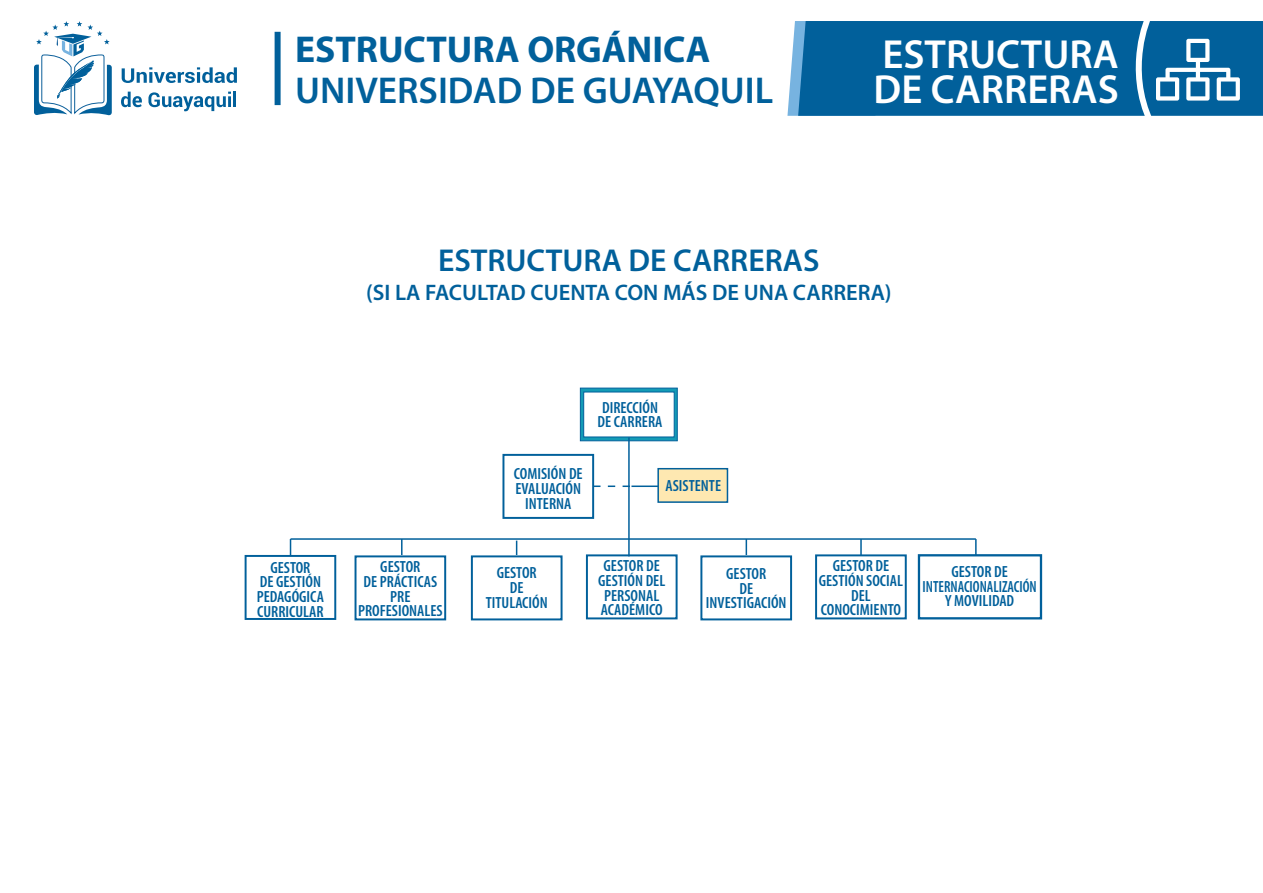
<style>
.page{position:relative;width:1263px;height:893px;background:#fff}
.page>*{position:absolute;margin:0;border:0;box-sizing:border-box;transform-origin:0 0}
.t1{font:600 40.8px/35.2px "Myriad Pro";color:#fff}
.t2{font:600 37.5px "Myriad Pro";color:#01609b}
.t3{font:700 37.5px "Myriad Pro";color:#01609b}
.t4{font:600 31.65px "Myriad Pro";color:#01609b}
.t5{font:600 22.5px "Myriad Pro";color:#01609b}
.t6{font:600 condensed 16.2px/14.5px "Myriad Pro";color:#01609b;text-align:center}
</style>
<div class="page">
<svg style="left:34px;top:21px;width:78px;height:94px"></svg>
<svg style="left:122px;top:67px;width:115px;height:16px"></svg>
<svg style="left:121px;top:92px;width:21px;height:15px"></svg>
<svg style="left:148px;top:92px;width:83px;height:19px"></svg>
<hr style="left:233px;top:92px;width:3px;height:15px;background:#01609b">
<div style="left:275px;top:32px;width:6px;height:73px;background:#01609b"></div>
<svg style="left:787px;top:21px;width:476px;height:95px;background:#126ba2"></svg>
<div style="left:657px;top:468px;width:71px;height:35px;background:#fee8b1;border:2px solid #01609b"></div>
<div style="left:502px;top:454px;width:92px;height:65px;background:#fff;border:2px solid #01609b"></div>
<div style="left:245px;top:555px;width:91px;height:65px;background:#fff;border:2px solid #01609b"></div>
<div style="left:354px;top:555px;width:92px;height:65px;background:#fff;border:2px solid #01609b"></div>
<div style="left:471px;top:555px;width:91px;height:65px;background:#fff;border:2px solid #01609b"></div>
<div style="left:586px;top:554px;width:92px;height:65px;background:#fff;border:2px solid #01609b"></div>
<div style="left:700px;top:555px;width:92px;height:65px;background:#fff;border:2px solid #01609b"></div>
<div style="left:815px;top:554px;width:92px;height:65px;background:#fff;border:2px solid #01609b"></div>
<div style="left:918px;top:554px;width:124px;height:65px;background:#fff;border:2px solid #01609b"></div>
<div style="left:580px;top:388px;width:98px;height:53px;background:linear-gradient(to right,#149bb6,#149bb6);border:1px solid #01609b"></div>
<div style="left:583px;top:392px;width:92px;height:45px;background:#fff;border:1px solid #01609b"></div>
<hr style="left:628px;top:437px;width:2px;height:119px;background:#01609b">
<hr style="left:290px;top:538px;width:686px;height:2px;background:#01609b">
<svg style="left:290px;top:540px;width:1px;height:15px"></svg>
<svg style="left:975px;top:539px;width:2px;height:16px"></svg>
<svg style="left:860px;top:539px;width:2px;height:16px"></svg>
<svg style="left:746px;top:540px;width:1px;height:15px"></svg>
<svg style="left:516px;top:541px;width:1px;height:14px"></svg>
<svg style="left:401px;top:540px;width:1px;height:15px"></svg>
<svg style="left:593px;top:485px;width:37px;height:2px"></svg>
<hr style="left:631px;top:485px;width:27px;height:2px;background:#01609b">
<h2 class="t3" style="left:295px;top:25px;width:417px">ESTRUCTURA ORGÁNICA</h2>
<h2 class="t2" style="left:295px;top:66px;width:480px">UNIVERSIDAD DE GUAYAQUIL</h2>
<h1 class="t1" style="left:873px;top:36px;width:247px">ESTRUCTURA<br>DE CARRERAS</h1>
<h3 class="t4" style="left:438px;top:240px;width:383px">ESTRUCTURA DE CARRERAS</h3>
<h3 class="t5" style="left:366px;top:278px;width:527px">(SI LA FACULTAD CUENTA CON MÁS DE UNA CARRERA)</h3>
<p class="t6" style="left:514px;top:467px;width:70px">COMISIÓN DE<br>EVALUACIÓN<br>INTERNA</p>
<p class="t6" style="left:598px;top:400px;width:66px;text-align:left">DIRECCIÓN<br>DE CARRERA</p>
<p class="t6" style="left:665px;top:479px;width:57px">ASISTENTE</p>
<p class="t6" style="left:257px;top:560px;width:69px">GESTOR<br>DE GESTIÓN<br>PEDAGÓGICA<br>CURRICULAR</p>
<p class="t6" style="left:358px;top:560px;width:86px">GESTOR<br>DE PRÁCTICAS<br>PRE<br>PROFESIONALES</p>
<p class="t6" style="left:486px;top:566px;width:64px">GESTOR<br>DE<br>TITULACIÓN</p>
<p class="t6" style="left:598px;top:559px;width:69px">GESTOR DE<br>GESTIÓN DEL<br>PERSONAL<br>ACADÉMICO</p>
<p class="t6" style="left:706px;top:567px;width:82px">GESTOR<br>DE<br>INVESTIGACIÓN</p>
<p class="t6" style="left:819px;top:559px;width:86px">GESTOR DE<br>GESTIÓN SOCIAL<br>DEL<br>CONOCIMIENTO</p>
<p class="t6" style="left:922px;top:565px;width:116px">GESTOR DE<br>INTERNACIONALIZACIÓN<br>Y MOVILIDAD</p>
</div>
